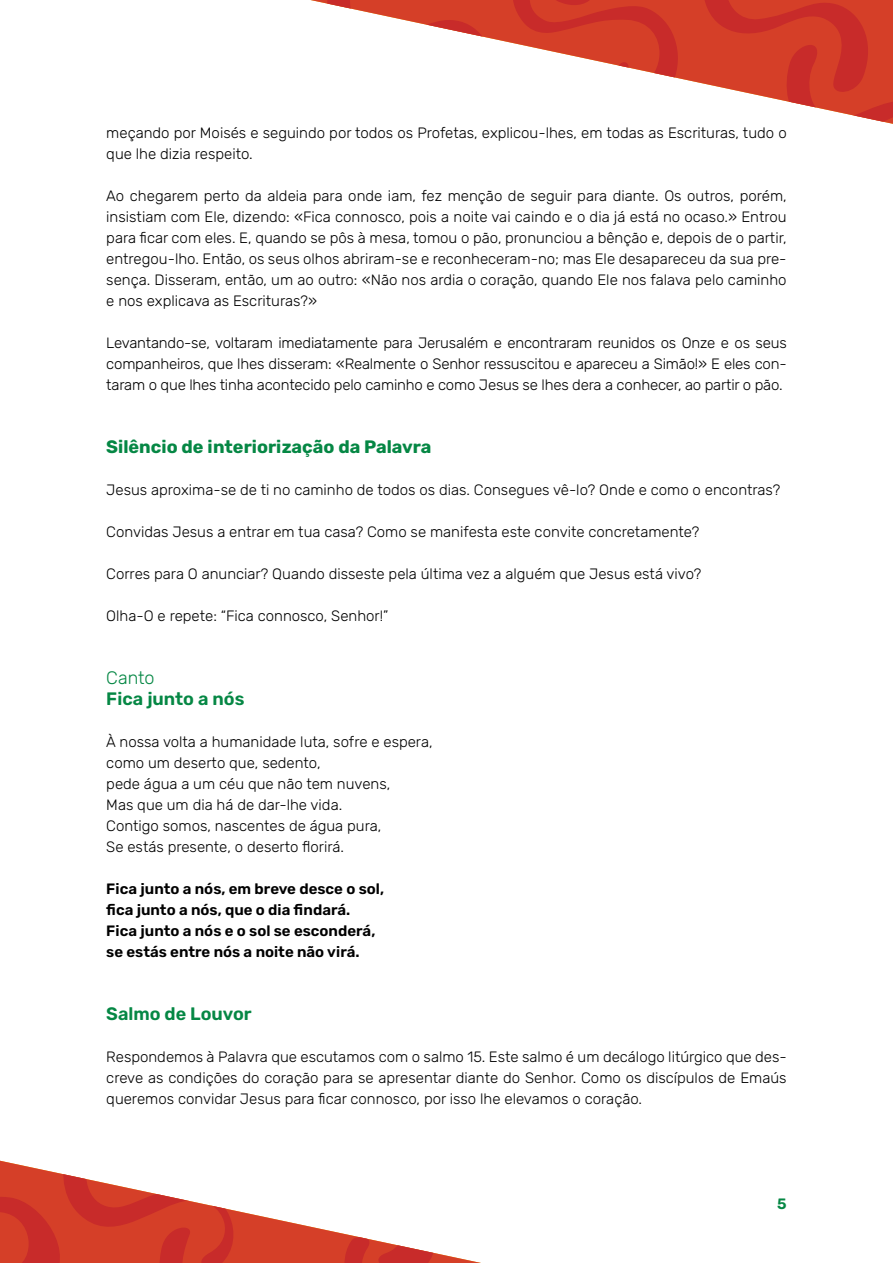
<style>
.page{position:relative;width:893px;height:1263px;background:#fff}
.page>*{position:absolute;margin:0;border:0;box-sizing:border-box;transform-origin:0 0}
.t1{font:700 18px "Rubik";color:#058744}
.t2{font:600 18px "Rubik";color:#058744}
.t3{font:300 18px "Rubik";color:#058744}
.t4{font:300 15px/21px "Rubik";color:#000;text-align:justify}
.t5{font:600 15px/21px "Rubik";color:#000}
.t6{font:600 15px "Rubik";color:#058744}
</style>
<div class="page">
<svg style="left:310px;top:0;width:583px;height:124px"></svg>
<svg style="left:0;top:1160px;width:481px;height:103px"></svg>
<p class="t4" style="left:106px;top:123px;width:682px">meçando por Moisés e seguindo por todos os Profetas, explicou-lhes, em todas as Escrituras, tudo o que lhe dizia respeito.</p>
<p class="t4" style="left:106px;top:186px;width:682px">Ao chegarem perto da aldeia para onde iam, fez menção de seguir para diante. Os outros, porém, insistiam com Ele, dizendo: «Fica connosco, pois a noite vai caindo e o dia já está no ocaso.» Entrou para ficar com eles. E, quando se pôs à mesa, tomou o pão, pronunciou a bênção e, depois de o partir, entregou-lho. Então, os seus olhos abriram-se e reconheceram-no; mas Ele desapareceu da sua pre&shy;sença. Disseram, então, um ao outro: «Não nos ardia o coração, quando Ele nos falava pelo caminho e nos explicava as Escrituras?»</p>
<p class="t4" style="left:106px;top:333px;width:682px">Levantando-se, voltaram imediatamente para Jerusalém e encontraram reunidos os Onze e os seus companheiros, que lhes disseram: «Realmente o Senhor ressuscitou e apareceu a Simão!» E eles con&shy;taram o que lhes tinha acontecido pelo caminho e como Jesus se lhes dera a conhecer, ao partir o pão.</p>
<p class="t1" style="left:106px;top:437px;width:327px">Silêncio de interiorização da Palavra</p>
<p class="t4" style="left:106px;top:480px;width:676px">Jesus aproxima-se de ti no caminho de todos os dias. Consegues vê-lo? Onde e como o encontras?</p>
<p class="t4" style="left:106px;top:522px;width:595px">Convidas Jesus a entrar em tua casa? Como se manifesta este convite concretamente?</p>
<p class="t4" style="left:106px;top:564px;width:596px">Corres para O anunciar? Quando disseste pela última vez a alguém que Jesus está vivo?</p>
<p class="t4" style="left:106px;top:606px;width:284px">Olha-O e repete: “Fica connosco, Senhor!”</p>
<p class="t3" style="left:106px;top:668px;width:50px">Canto</p>
<p class="t2" style="left:106px;top:689px;width:140px">Fica junto a nós</p>
<p class="t4" style="left:106px;top:732px;width:328px;text-align:left">À nossa volta a humanidade luta, sofre e espera, como um deserto que, sedento,<br>pede água a um céu que não tem nuvens,<br>Mas que um dia há de dar-lhe vida.<br>Contigo somos, nascentes de água pura,<br>Se estás presente, o deserto florirá.</p>
<p class="t5" style="left:106px;top:879px;width:279px">Fica junto a nós, em breve desce o sol, fica junto a nós, que o dia findará.<br>Fica junto a nós e o sol se esconderá, se estás entre nós a noite não virá.</p>
<p class="t2" style="left:106px;top:1004px;width:147px">Salmo de Louvor</p>
<p class="t4" style="left:106px;top:1047px;width:682px">Respondemos à Palavra que escutamos com o salmo 15. Este salmo é um decálogo litúrgico que des&shy;creve as condições do coração para se apresentar diante do Senhor. Como os discípulos de Emaús queremos convidar Jesus para ficar connosco, por isso lhe elevamos o coração.</p>
<p class="t6" style="left:777px;top:1195px;width:11px">5</p>
</div>
